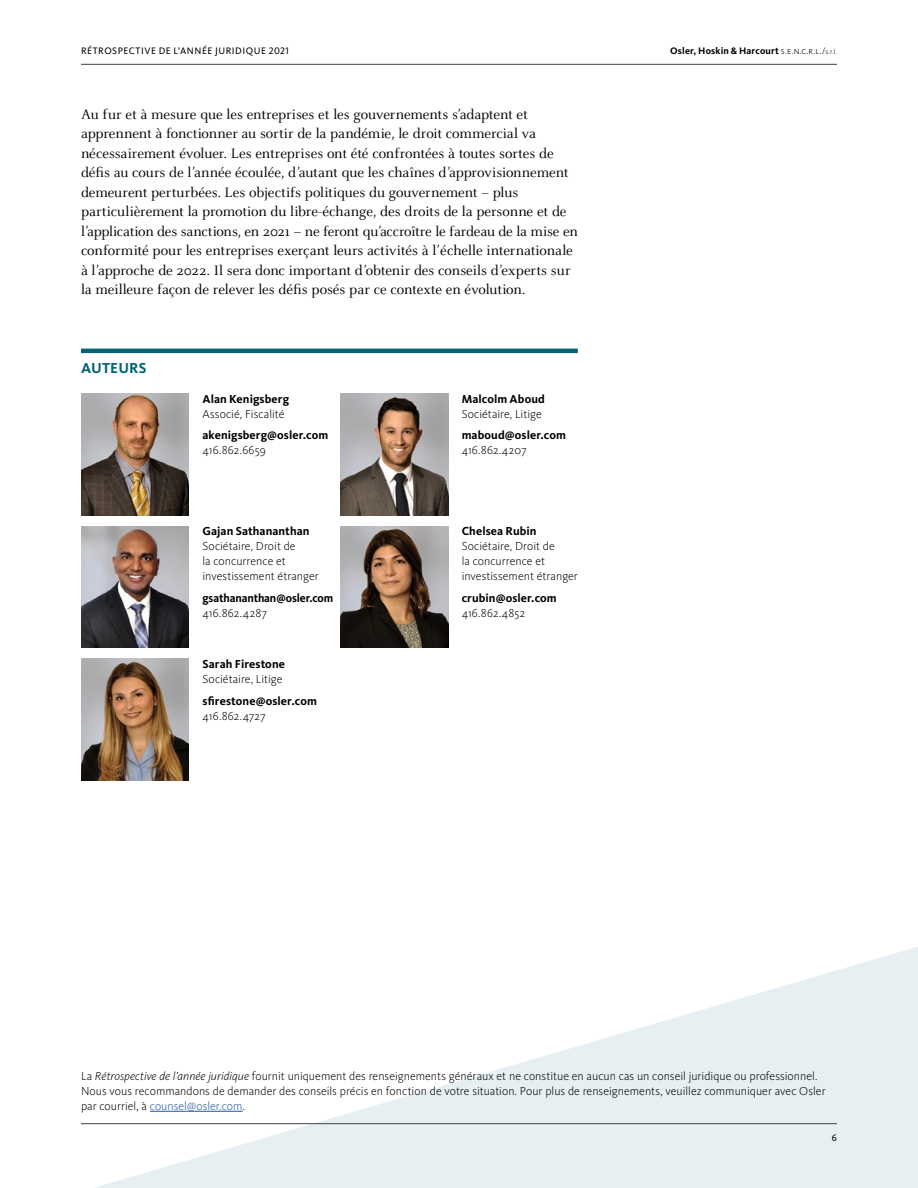
<style>
.page{position:relative;width:918px;height:1188px;background:#fff}
.page>*{position:absolute;margin:0;border:0;box-sizing:border-box;transform-origin:0 0}
.t1{font:15px/19.5px "Celeste OT";letter-spacing:-.01em;color:#000}
.t2{font:700 15px "Kievit Pro";letter-spacing:.01em;color:#006377}
.t3{font:300 12px/15px "Kievit Pro";color:#000}
.t4{font:700 12px "Kievit Pro";letter-spacing:.005em;color:#000}
.t5{font:700 12px "Kievit Pro";letter-spacing:.005em;color:#000;scale:.96 1}
.t6{font:700 9.75px "Kievit Pro";letter-spacing:.015em;color:#000}
.t7{font:9.75px "Kievit Pro";letter-spacing:.055em;color:#000}
.s1{font-weight:300}
.s2{font-weight:300;font-size:7.35px}
.s3{font-style:italic}
.s4{color:#2258a4}
</style>
<div class="page">
<svg style="left:81px;top:947px;width:837px;height:241px"></svg>
<hr style="left:81px;top:1123px;width:756px;height:1px;background:#414141">
<hr style="left:81px;top:64px;width:756px;height:1px;background:#414141">
<hr style="left:81px;top:349px;width:497px;height:4px;background:#006377">
<img style="left:81px;top:394px;width:108px;height:121px">
<img style="left:81px;top:526px;width:108px;height:122px">
<img style="left:81px;top:659px;width:108px;height:122px">
<img style="left:340px;top:526px;width:108px;height:122px">
<img style="left:340px;top:394px;width:108px;height:121px">
<hr style="left:150px;top:1111px;width:93px;height:1px;background:#2258a4">
<p class="t7" style="left:81px;top:45px;width:209px">RÉTROSPECTIVE DE L’ANNÉE JURIDIQUE 2021</p>
<p class="t6" style="left:670px;top:45px;width:168px">Osler, Hoskin &amp; Harcourt <span class="s1">s.e.n.c.r.l./</span><span class="s2">s.r.l.</span></p>
<p class="t1" style="left:81px;top:105px;width:498px">Au fur et à mesure que les entreprises et les gouvernements s’adaptent et apprennent à fonctionner au sortir de la pandémie, le droit commercial va nécessairement évoluer. Les entreprises ont été confrontées à toutes sortes de défis au cours de l’année écoulée, d’autant que les chaînes d’approvisionnement demeurent perturbées. Les objectifs politiques du gouvernement – plus particulièrement la promotion du libre-échange, des droits de la personne et de l’application des sanctions, en 2021 – ne feront qu’accroître le fardeau de la mise en conformité pour les entreprises exerçant leurs activités à l’échelle internationale à l’approche de 2022. Il sera donc important d’obtenir des conseils d’experts sur la meilleure façon de relever les défis posés par ce contexte en évolution.</p>
<p class="t2" style="left:81px;top:359px;width:67px">AUTEURS</p>
<p class="t4" style="left:202px;top:391px;width:88px">Alan Kenigsberg</p>
<p class="t3" style="left:202px;top:406px;width:83px">Associé, Fiscalité</p>
<p class="t4" style="left:202px;top:428px;width:127px">akenigsberg@osler.com</p>
<p class="t3" style="left:202px;top:443px;width:65px">416.862.6659</p>
<p class="t4" style="left:202px;top:524px;width:109px">Gajan Sathananthan</p>
<p class="t3" style="left:202px;top:539px;width:118px">Sociétaire, Droit de<br>la concurrence et investissement étranger</p>
<p class="t5" style="left:202px;top:591px;width:138px">gsathananthan@osler.com</p>
<p class="t3" style="left:203px;top:605px;width:66px">416.862.4287</p>
<p class="t4" style="left:202px;top:657px;width:84px">Sarah Firestone</p>
<p class="t3" style="left:202px;top:671px;width:82px">Sociétaire, Litige</p>
<p class="t4" style="left:202px;top:693px;width:116px">sfirestone@osler.com</p>
<p class="t3" style="left:202px;top:708px;width:65px">416.862.4727</p>
<p class="t4" style="left:462px;top:391px;width:85px">Malcolm Aboud</p>
<p class="t3" style="left:462px;top:406px;width:82px">Sociétaire, Litige</p>
<p class="t4" style="left:462px;top:428px;width:106px">maboud@osler.com</p>
<p class="t3" style="left:462px;top:443px;width:66px">416.862.4207</p>
<p class="t4" style="left:462px;top:524px;width:76px">Chelsea Rubin</p>
<p class="t3" style="left:462px;top:539px;width:118px">Sociétaire, Droit de<br>la concurrence et investissement étranger</p>
<p class="t4" style="left:462px;top:591px;width:97px">crubin@osler.com</p>
<p class="t3" style="left:462px;top:605px;width:65px">416.862.4852</p>
<p class="t3" style="left:81px;top:1068px;width:746px">La <span class="s3">Rétrospective de l’année juridique</span> fournit uniquement des renseignements généraux et ne constitue en aucun cas un conseil juridique ou professionnel.<br>Nous vous recommandons de demander des conseils précis en fonction de votre situation. Pour plus de renseignements, veuillez communiquer avec Osler par courriel, à <span class="s4">counsel@osler.com</span>.</p>
<p class="t7" style="left:832px;top:1132px;width:7px">6</p>
</div>
